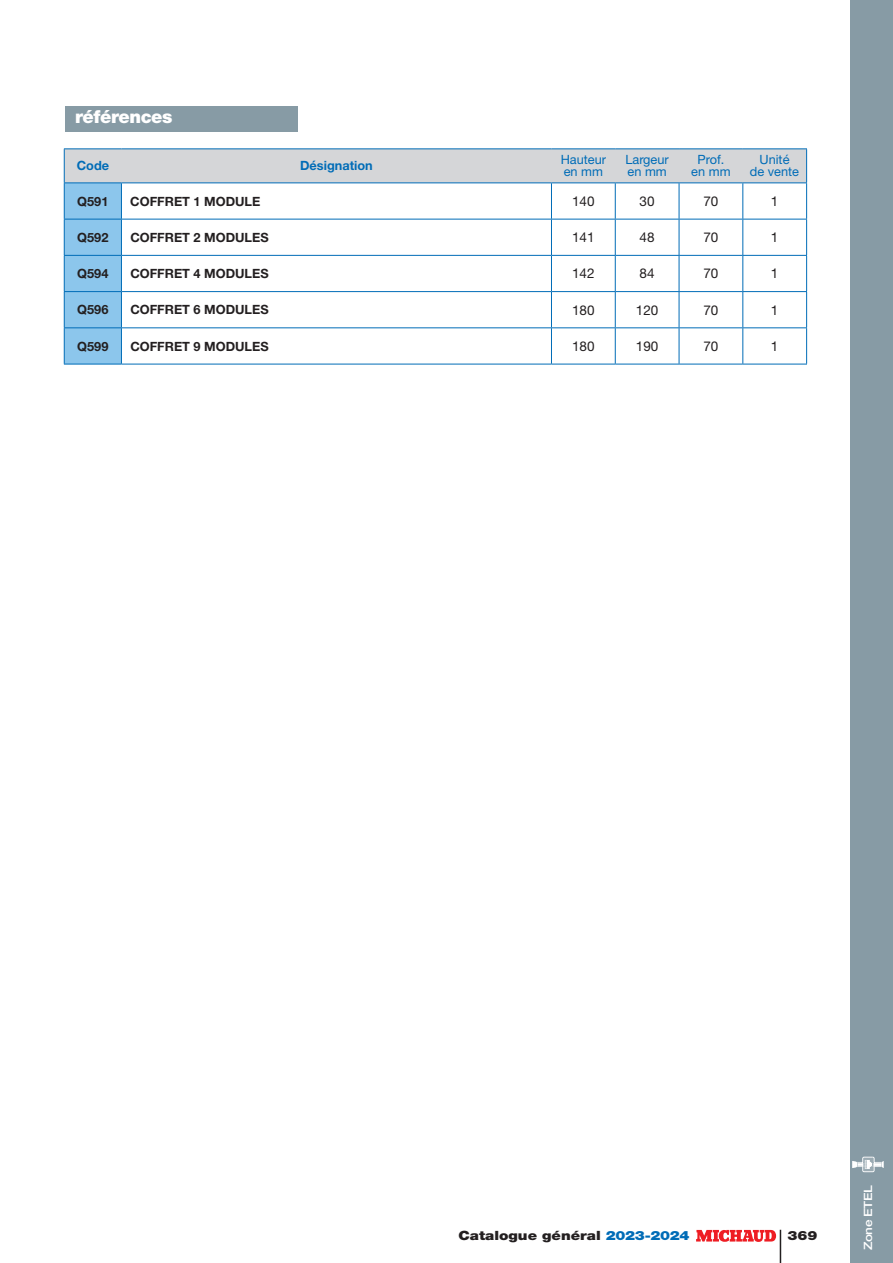
<style>
.page{position:relative;width:893px;height:1263px;background:#fff}
.page>*{position:absolute;margin:0;border:0;box-sizing:border-box;transform-origin:0 0}
.t1{font:900 18px "Helvetica Neue LT Pro";letter-spacing:-.02em;color:#fff}
.t2{font:13.5px "Helvetica Neue LT Pro";color:#231f20}
.t3{font:700 12.75px "Helvetica Neue LT Pro";color:#231f20}
.t4{font:12.75px/12px "Helvetica Neue LT Pro";color:#006cb7}
.t5{font:900 12.75px "Helvetica Neue LT Pro";color:#231f20;scale:1.18 1}
.t6{font:700 12.75px "Helvetica Neue LT Pro";color:#006cb7}
.t7{font:500 11.55px "Helvetica Neue LT Pro";letter-spacing:-.03em;color:#fff;scale:1.18 1}
.s1{color:#006cb7}
</style>
<div class="page">
<hr style="left:0;top:0;width:1px;height:64px;background:#879ba5">
<hr style="left:780px;top:1230px;width:1px;height:33px;background:#231f20">
<svg style="left:696px;top:1230px;width:80px;height:12px"></svg>
<div style="left:850px;top:0;width:43px;height:1263px;background:#879ba5"></div>
<svg style="left:852px;top:1157px;width:32px;height:15px"></svg>
<div style="left:65px;top:106px;width:232px;height:26px;background:#879ba5"></div>
<svg style="left:65px;top:149px;width:741px;height:215px"></svg>
<hr style="left:64px;top:149px;width:1px;height:33px;background:#006cb7">
<hr style="left:64px;top:148px;width:57px;height:1px;background:#006cb7">
<hr style="left:121px;top:148px;width:430px;height:1px;background:#006cb7">
<hr style="left:551px;top:148px;width:64px;height:1px;background:#006cb7">
<hr style="left:615px;top:148px;width:64px;height:1px;background:#006cb7">
<hr style="left:679px;top:148px;width:64px;height:1px;background:#006cb7">
<hr style="left:743px;top:148px;width:64px;height:1px;background:#006cb7">
<hr style="left:806px;top:149px;width:1px;height:33px;background:#006cb7">
<hr style="left:64px;top:183px;width:1px;height:36px;background:#006cb7">
<hr style="left:64px;top:182px;width:57px;height:1px;background:#006cb7">
<hr style="left:121px;top:183px;width:1px;height:36px;background:#006cb7">
<hr style="left:121px;top:182px;width:430px;height:1px;background:#006cb7">
<hr style="left:551px;top:183px;width:1px;height:36px;background:#006cb7">
<hr style="left:551px;top:182px;width:64px;height:1px;background:#006cb7">
<hr style="left:615px;top:183px;width:1px;height:36px;background:#006cb7">
<hr style="left:615px;top:182px;width:64px;height:1px;background:#006cb7">
<hr style="left:679px;top:182px;width:64px;height:1px;background:#006cb7">
<hr style="left:743px;top:182px;width:64px;height:1px;background:#006cb7">
<hr style="left:679px;top:183px;width:1px;height:36px;background:#006cb7">
<hr style="left:742px;top:183px;width:1px;height:36px;background:#006cb7">
<hr style="left:806px;top:183px;width:1px;height:36px;background:#006cb7">
<hr style="left:64px;top:219px;width:1px;height:36px;background:#006cb7">
<hr style="left:64px;top:256px;width:1px;height:35px;background:#006cb7">
<hr style="left:64px;top:292px;width:1px;height:35px;background:#006cb7">
<hr style="left:64px;top:328px;width:1px;height:36px;background:#006cb7">
<hr style="left:64px;top:219px;width:57px;height:1px;background:#006cb7">
<hr style="left:64px;top:255px;width:57px;height:1px;background:#006cb7">
<hr style="left:64px;top:291px;width:57px;height:1px;background:#006cb7">
<hr style="left:64px;top:327px;width:57px;height:1px;background:#006cb7">
<hr style="left:64px;top:364px;width:57px;height:1px;background:#006cb7">
<hr style="left:121px;top:219px;width:1px;height:36px;background:#006cb7">
<hr style="left:121px;top:256px;width:1px;height:35px;background:#006cb7">
<hr style="left:121px;top:292px;width:1px;height:35px;background:#006cb7">
<hr style="left:121px;top:328px;width:1px;height:36px;background:#006cb7">
<hr style="left:121px;top:219px;width:430px;height:1px;background:#006cb7">
<hr style="left:121px;top:255px;width:430px;height:1px;background:#006cb7">
<hr style="left:121px;top:291px;width:430px;height:1px;background:#006cb7">
<hr style="left:121px;top:327px;width:430px;height:1px;background:#006cb7">
<hr style="left:121px;top:364px;width:430px;height:1px;background:#006cb7">
<hr style="left:551px;top:219px;width:1px;height:36px;background:#006cb7">
<hr style="left:551px;top:256px;width:1px;height:35px;background:#006cb7">
<hr style="left:551px;top:292px;width:1px;height:35px;background:#006cb7">
<hr style="left:551px;top:328px;width:1px;height:36px;background:#006cb7">
<hr style="left:551px;top:219px;width:64px;height:1px;background:#006cb7">
<hr style="left:551px;top:255px;width:64px;height:1px;background:#006cb7">
<hr style="left:551px;top:291px;width:64px;height:1px;background:#006cb7">
<hr style="left:551px;top:327px;width:64px;height:1px;background:#006cb7">
<hr style="left:551px;top:364px;width:64px;height:1px;background:#006cb7">
<hr style="left:615px;top:219px;width:1px;height:36px;background:#006cb7">
<hr style="left:615px;top:256px;width:1px;height:35px;background:#006cb7">
<hr style="left:615px;top:292px;width:1px;height:35px;background:#006cb7">
<hr style="left:615px;top:328px;width:1px;height:36px;background:#006cb7">
<hr style="left:615px;top:219px;width:64px;height:1px;background:#006cb7">
<hr style="left:679px;top:219px;width:64px;height:1px;background:#006cb7">
<hr style="left:743px;top:219px;width:64px;height:1px;background:#006cb7">
<hr style="left:679px;top:219px;width:1px;height:36px;background:#006cb7">
<hr style="left:742px;top:219px;width:1px;height:36px;background:#006cb7">
<hr style="left:806px;top:219px;width:1px;height:36px;background:#006cb7">
<hr style="left:679px;top:256px;width:1px;height:35px;background:#006cb7">
<hr style="left:742px;top:256px;width:1px;height:35px;background:#006cb7">
<hr style="left:806px;top:256px;width:1px;height:35px;background:#006cb7">
<hr style="left:679px;top:292px;width:1px;height:35px;background:#006cb7">
<hr style="left:742px;top:292px;width:1px;height:35px;background:#006cb7">
<hr style="left:806px;top:292px;width:1px;height:35px;background:#006cb7">
<hr style="left:679px;top:328px;width:1px;height:36px;background:#006cb7">
<hr style="left:742px;top:328px;width:1px;height:36px;background:#006cb7">
<hr style="left:806px;top:328px;width:1px;height:36px;background:#006cb7">
<hr style="left:615px;top:255px;width:64px;height:1px;background:#006cb7">
<hr style="left:679px;top:255px;width:64px;height:1px;background:#006cb7">
<hr style="left:743px;top:255px;width:64px;height:1px;background:#006cb7">
<hr style="left:615px;top:291px;width:64px;height:1px;background:#006cb7">
<hr style="left:679px;top:291px;width:64px;height:1px;background:#006cb7">
<hr style="left:743px;top:291px;width:64px;height:1px;background:#006cb7">
<hr style="left:615px;top:327px;width:64px;height:1px;background:#006cb7">
<hr style="left:679px;top:327px;width:64px;height:1px;background:#006cb7">
<hr style="left:743px;top:327px;width:64px;height:1px;background:#006cb7">
<hr style="left:615px;top:364px;width:64px;height:1px;background:#006cb7">
<hr style="left:679px;top:364px;width:64px;height:1px;background:#006cb7">
<hr style="left:743px;top:364px;width:64px;height:1px;background:#006cb7">
<h1 class="t1" style="left:75px;top:106px;width:99px">références</h1>
<p class="t6" style="left:77px;top:158px;width:34px">Code</p>
<p class="t6" style="left:300px;top:158px;width:74px">Désignation</p>
<p class="t4" style="left:561px;top:154px;width:47px">Hauteur en mm</p>
<p class="t4" style="left:625px;top:154px;width:45px">Largeur en mm</p>
<p class="t4" style="left:691px;top:154px;width:41px;text-align:center">Prof. en mm</p>
<p class="t4" style="left:750px;top:154px;width:51px;text-align:center">Unité<br>de vente</p>
<p class="t3" style="left:77px;top:193px;width:33px">Q591</p>
<p class="t3" style="left:130px;top:193px;width:132px">COFFRET 1 MODULE</p>
<p class="t2" style="left:572px;top:193px;width:24px">140</p>
<p class="t2" style="left:640px;top:193px;width:17px">30</p>
<p class="t2" style="left:703px;top:193px;width:17px">70</p>
<p class="t2" style="left:771px;top:193px;width:9px">1</p>
<p class="t3" style="left:77px;top:229px;width:33px">Q592</p>
<p class="t3" style="left:130px;top:229px;width:140px">COFFRET 2 MODULES</p>
<p class="t2" style="left:572px;top:229px;width:24px">141</p>
<p class="t2" style="left:640px;top:229px;width:17px">48</p>
<p class="t2" style="left:703px;top:229px;width:17px">70</p>
<p class="t2" style="left:771px;top:229px;width:9px">1</p>
<p class="t3" style="left:77px;top:266px;width:33px">Q594</p>
<p class="t3" style="left:130px;top:266px;width:140px">COFFRET 4 MODULES</p>
<p class="t2" style="left:572px;top:265px;width:24px">142</p>
<p class="t2" style="left:640px;top:265px;width:17px">84</p>
<p class="t2" style="left:703px;top:265px;width:17px">70</p>
<p class="t2" style="left:771px;top:265px;width:9px">1</p>
<p class="t3" style="left:77px;top:302px;width:33px">Q596</p>
<p class="t3" style="left:130px;top:302px;width:140px">COFFRET 6 MODULES</p>
<p class="t2" style="left:572px;top:301px;width:24px">180</p>
<p class="t2" style="left:636px;top:301px;width:24px">120</p>
<p class="t2" style="left:703px;top:301px;width:17px">70</p>
<p class="t2" style="left:771px;top:301px;width:9px">1</p>
<p class="t3" style="left:77px;top:338px;width:33px">Q599</p>
<p class="t3" style="left:130px;top:338px;width:140px">COFFRET 9 MODULES</p>
<p class="t2" style="left:572px;top:338px;width:24px">180</p>
<p class="t2" style="left:636px;top:338px;width:24px">190</p>
<p class="t2" style="left:703px;top:338px;width:17px">70</p>
<p class="t2" style="left:771px;top:338px;width:9px">1</p>
<p class="t5" style="left:458px;top:1228px;width:197px">Catalogue général <span class="s1">2023-2024</span></p>
<p class="t5" style="left:787px;top:1228px;width:27px">369</p>
<p class="t7" style="left:861px;top:1250px;width:57px;rotate:-90deg">Zone ETEL</p>
</div>
